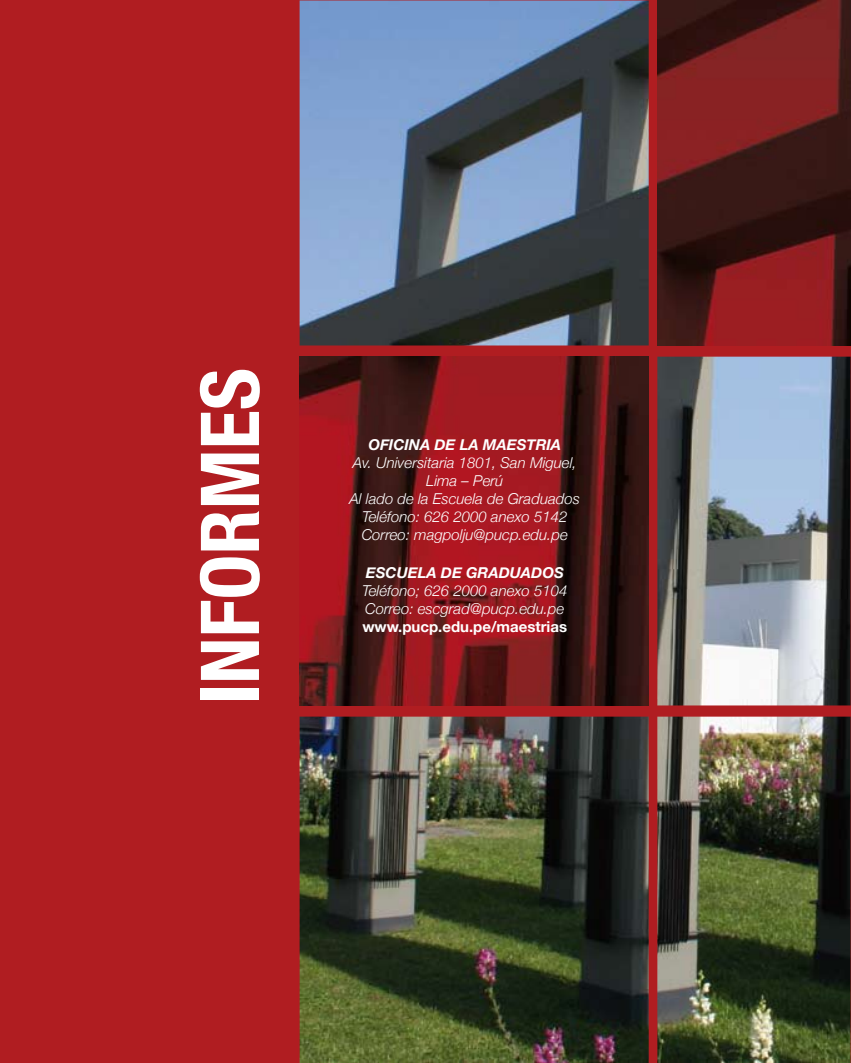
<style>
.page{position:relative;width:851px;height:1063px;background:#fff}
.page>*{position:absolute;margin:0;border:0;box-sizing:border-box;transform-origin:0 0}
.t1{font:700 condensed 81.25px "Helvetica Neue";color:#fff}
.t2{font:italic 300 15px/18px "Helvetica Neue";color:#fff;text-align:center}
.t3{font:italic 700 15px "Helvetica Neue";color:#fff}
.t4{font:700 15px "Helvetica Neue";color:#fff}
</style>
<div class="page">
<div style="left:0;top:0;width:850px;height:1063px;background:#b01d21"></div>
<img style="left:299px;top:0;width:551px;height:1063px">
<img style="left:299px;top:357px;width:349px;height:348px">
<img style="left:657px;top:0;width:193px;height:346px">
<h1 class="t1" style="left:181px;top:705px;width:338px;rotate:-90deg">INFORMES</h1>
<p class="t3" style="left:368px;top:435px;width:194px">OFICINA DE LA MAESTRIA</p>
<p class="t2" style="left:349px;top:453px;width:232px">Av. Universitaria 1801, San Miguel,<br>Lima – Perú<br>Al lado de la Escuela de Graduados<br>Teléfono: 626 2000 anexo 5142<br>Correo: magpolju@pucp.edu.pe</p>
<p class="t3" style="left:366px;top:563px;width:199px">ESCUELA DE GRADUADOS</p>
<p class="t2" style="left:362px;top:581px;width:207px;text-align:left">Teléfono; 626 2000 anexo 5104<br>Correo: escgrad@pucp.edu.pe</p>
<p class="t4" style="left:362px;top:617px;width:206px">www.pucp.edu.pe/maestrias</p>
</div>
